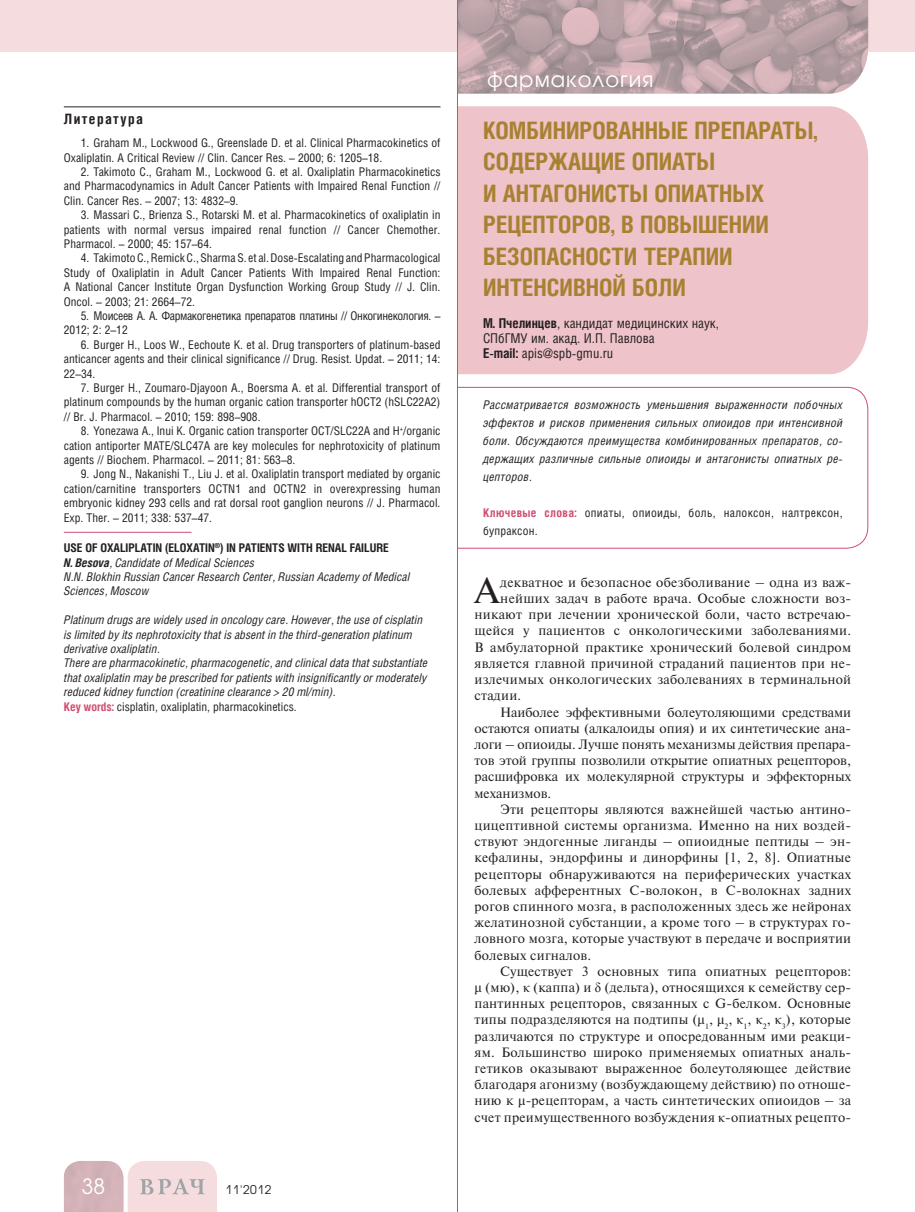
<style>
.page{position:relative;width:915px;height:1212px;background:#fff}
.page>*{position:absolute;margin:0;border:0;box-sizing:border-box;transform-origin:0 0}
.t1{font:36.6px "Newton C";color:#231f20}
.t2{font:700 24px/31.5px "Helios Cond";color:#a78131}
.t3{font:21px "Avant Garde Gothic C";letter-spacing:.05em;color:#fff}
.t4{font:700 14.25px "Helios Cond";letter-spacing:.1em;color:#231f20}
.t5{font:13.5px "Newton C";letter-spacing:.02em;color:#231f20}
.t6{font:13.5px "Newton C";color:#231f20}
.t7{font:13.5px/15px "Helios Cond";color:#231f20}
.t8{font:12px/14.4px "Helios Cond";color:#231f20;text-align:justify}
.t9{font:italic 12px/14.4px "Helios Cond";color:#231f20}
.t10{font:12px/14.4px "Helios Cond";letter-spacing:-.03em;color:#231f20}
.t11{font:12px/18px "Helios Cond";letter-spacing:.03em;color:#231f20}
.t12{font:12px "Avant Garde Gothic C";letter-spacing:.05em;color:#231f20}
.s1{font-weight:700;font-style:normal}
.s2{font-weight:700}
.s3{font-weight:700;font-style:normal;color:#d04e72}
.s4{font-style:normal}
.s5{font-weight:700;color:#d04e72}
.s6{font-family:"Times New Roman"}
</style>
<div class="page">
<div style="left:0;top:0;width:914px;height:51px;background:#f5dddf"></div>
<svg style="left:64px;top:1161px;width:153px;height:51px;background:#e4cccf"></svg>
<div style="left:458px;top:106px;width:409px;height:268px;background:#eec3c9"></div>
<svg style="left:458px;top:387px;width:410px;height:162px"></svg>
<svg style="left:458px;top:0;width:371px;height:94px;background:#b9a1a6"></svg>
<img style="left:829px;top:0;width:38px;height:94px">
<hr style="left:457px;top:0;width:1px;height:1212px;background:#d04e72">
<hr style="left:64px;top:106px;width:376px;height:1px;background:#231f20">
<hr style="left:64px;top:532px;width:127px;height:1px;background:#d04e72">
<p class="t4" style="left:64px;top:114px;width:81px">Литература</p>
<p class="t8" style="left:64px;top:137px;width:378px;text-indent:17px">1. Graham M., Lockwood G., Greenslade D. et al. Clinical Pharmacokinetics of<br>Oxaliplatin. A Critical Review // Clin. Cancer Res. – 2000; 6: 1205–18.</p>
<p class="t8" style="left:64px;top:166px;width:378px;text-indent:17px">2. Takimoto C., Graham M., Lockwood G. et al. Oxaliplatin Pharmacokinetics and Pharmacodynamics in Adult Cancer Patients with Impaired Renal Function // Clin. Cancer Res. – 2007; 13: 4832–9.</p>
<p class="t8" style="left:64px;top:209px;width:378px;text-indent:17px">3. Massari C., Brienza S., Rotarski M. et al. Pharmacokinetics of oxaliplatin in patients with normal versus impaired renal function // Cancer Chemother.<br>Pharmacol. – 2000; 45: 157–64.</p>
<p class="t8" style="left:64px;top:252px;width:378px;text-indent:17px">4. Takimoto C., Remick C., Sharma S. et al. Dose-Escalating and Pharmacological Study of Oxaliplatin in Adult Cancer Patients With Impaired Renal Function:<br>A National Cancer Institute Organ Dysfunction Working Group Study // J. Clin.<br>Oncol. – 2003; 21: 2664–72.</p>
<p class="t10" style="left:64px;top:310px;width:378px;text-indent:17px">5. Моисеев А. А. Фармакогенетика препаратов платины // Онкогинекология. –<br>2012; 2: 2–12</p>
<p class="t8" style="left:64px;top:339px;width:378px;text-indent:17px">6. Burger H., Loos W., Eechoute K. et al. Drug transporters of platinum-based anticancer agents and their clinical significance // Drug. Resist. Updat. – 2011; 14:<br>22–34.</p>
<p class="t8" style="left:64px;top:382px;width:378px;text-indent:17px">7. Burger H., Zoumaro-Djayoon A., Boersma A. et al. Differential transport of platinum compounds by the human organic cation transporter hOCT2 (hSLC22A2) // Br. J. Pharmacol. – 2010; 159: 898–908.</p>
<p class="t8" style="left:64px;top:425px;width:378px;text-indent:17px">8. Yonezawa A., Inui K. Organic cation transporter OCT/SLC22A and H<sup>+</sup>/organic cation antiporter MATE/SLC47A are key molecules for nephrotoxicity of platinum agents // Biochem. Pharmacol. – 2011; 81: 563–8.</p>
<p class="t8" style="left:64px;top:468px;width:378px;text-indent:17px">9. Jong N., Nakanishi T., Liu J. et al. Oxaliplatin transport mediated by organic cation/carnitine transporters OCTN1 and OCTN2 in overexpressing human embryonic kidney 293 cells and rat dorsal root ganglion neurons // J. Pharmacol.<br>Exp. Ther. – 2011; 338: 537–47.</p>
<p class="t9" style="left:64px;top:542px;width:347px"><span class="s1">USE OF OXALIPLATIN (ELOXATIN</span><sup>®</sup><span class="s1">) IN PATIENTS WITH RENAL FAILURE<br></span><span class="s2">N. Besova</span>, Candidate of Medical Sciences<br>N.N. Blokhin Russian Cancer Research Center, Russian Academy of Medical Sciences, Moscow</p>
<p class="t9" style="left:64px;top:614px;width:365px">Platinum drugs are widely used in oncology care. However, the use of cisplatin is limited by its nephrotoxicity that is absent in the third-generation platinum derivative oxaliplatin.<br>There are pharmacokinetic, pharmacogenetic, and clinical data that substantiate that oxaliplatin may be prescribed for patients with insignificantly or moderately reduced kidney function (creatinine clearance &gt; 20 ml/min).<br><span class="s3">Key words:</span> <span class="s4">cisplatin, oxaliplatin, pharmacokinetics.</span></p>
<h3 class="t3" style="left:82px;top:1177px;width:25px">38</h3>
<p class="t12" style="left:225px;top:1184px;width:47px">11'2012</p>
<h3 class="t3" style="left:487px;top:70px;width:168px">фармакология</h3>
<h2 class="t2" style="left:483px;top:117px;width:336px">КОМБИНИРОВАННЫЕ ПРЕПАРАТЫ,<br>СОДЕРЖАЩИЕ ОПИАТЫ<br>И АНТАГОНИСТЫ ОПИАТНЫХ<br>РЕЦЕПТОРОВ, В ПОВЫШЕНИИ<br>БЕЗОПАСНОСТИ ТЕРАПИИ<br>ИНТЕНСИВНОЙ БОЛИ</h2>
<p class="t7" style="left:483px;top:317px;width:237px"><span class="s2">М. Пчелинцев</span>, кандидат медицинских наук,<br>СПбГМУ им. акад. И.П. Павлова<br><span class="s2">E-mail:</span> apis@spb-gmu.ru</p>
<p class="t9" style="left:483px;top:397px;width:361px;line-height:18px;text-align:justify">Рассматривается возможность уменьшения выраженности побочных эффектов и рисков применения сильных опиоидов при интенсивной боли. Обсуждаются преимущества комбинированных препаратов, со&shy;держащих различные сильные опиоиды и антагонисты опиатных ре&shy;цепторов.</p>
<p class="t11" style="left:483px;top:505px;width:361px"><span class="s5">Ключевые слова:</span> опиаты, опиоиды, боль, налоксон, налтрексон, бупраксон.</p>
<h1 class="t1" style="left:474px;top:577px;width:27px">А</h1>
<p class="t5" style="left:500px;top:577px;width:352px">декватное и безопасное обезболивание – одна из важ-</p>
<p class="t5" style="left:500px;top:593px;width:352px">нейших задач в работе врача. Особые сложности воз-</p>
<p class="t5" style="left:474px;top:610px;width:378px">никают при лечении хронической боли, часто встречаю-</p>
<p class="t5" style="left:474px;top:626px;width:378px">щейся у пациентов с онкологическими заболеваниями.</p>
<p class="t5" style="left:474px;top:642px;width:378px">В амбулаторной практике хронический болевой синдром</p>
<p class="t5" style="left:474px;top:658px;width:378px">является главной причиной страданий пациентов при не-</p>
<p class="t5" style="left:474px;top:674px;width:378px">излечимых онкологических заболеваниях в терминальной</p>
<p class="t5" style="left:474px;top:691px;width:48px">стадии.</p>
<p class="t6" style="left:500px;top:707px;width:352px">Наиболее эффективными болеутоляющими средствами</p>
<p class="t6" style="left:474px;top:723px;width:378px">остаются опиаты (алкалоиды опия) и их синтетические ана-</p>
<p class="t6" style="left:474px;top:739px;width:378px">логи – опиоиды. Лучше понять механизмы действия препара-</p>
<p class="t6" style="left:474px;top:755px;width:378px">тов этой группы позволили открытие опиатных рецепторов,</p>
<p class="t6" style="left:474px;top:772px;width:378px">расшифровка их молекулярной структуры и эффекторных</p>
<p class="t6" style="left:474px;top:788px;width:78px">механизмов.</p>
<p class="t5" style="left:500px;top:804px;width:352px">Эти рецепторы являются важнейшей частью антино-</p>
<p class="t5" style="left:474px;top:820px;width:378px">цицептивной системы организма. Именно на них воздей-</p>
<p class="t5" style="left:474px;top:836px;width:378px">ствуют эндогенные лиганды – опиоидные пептиды – эн-</p>
<p class="t5" style="left:474px;top:853px;width:378px">кефалины, эндорфины и динорфины [1, 2, 8]. Опиатные</p>
<p class="t5" style="left:474px;top:869px;width:378px">рецепторы обнаруживаются на периферических участках</p>
<p class="t5" style="left:474px;top:885px;width:378px">болевых афферентных С-волокон, в С-волокнах задних</p>
<p class="t5" style="left:474px;top:901px;width:378px">рогов спинного мозга, в расположенных здесь же нейронах</p>
<p class="t5" style="left:474px;top:917px;width:378px">желатинозной субстанции, а кроме того – в структурах го-</p>
<p class="t5" style="left:474px;top:934px;width:378px">ловного мозга, которые участвуют в передаче и восприятии</p>
<p class="t5" style="left:474px;top:950px;width:118px">болевых сигналов.</p>
<p class="t5" style="left:500px;top:966px;width:352px">Существует 3 основных типа опиатных рецепторов:</p>
<p class="t5" style="left:474px;top:982px;width:378px">μ (мю), <span class="s6">κ</span> (каппа) и <span class="s6">δ</span> (дельта), относящихся к семейству сер-</p>
<p class="t5" style="left:474px;top:998px;width:378px">пантинных рецепторов, связанных с G-белком. Основные</p>
<p class="t5" style="left:474px;top:1015px;width:378px">типы подразделяются на подтипы (μ<sub>1</sub>, μ<sub>2</sub>, <span class="s6">κ</span><sub>1</sub>, <span class="s6">κ</span><sub>2</sub>, <span class="s6">κ</span><sub>3</sub>), которые</p>
<p class="t5" style="left:474px;top:1031px;width:378px">различаются по структуре и опосредованным ими реакци-</p>
<p class="t5" style="left:474px;top:1047px;width:378px">ям. Большинство широко применяемых опиатных аналь-</p>
<p class="t5" style="left:474px;top:1063px;width:378px">гетиков оказывают выраженное болеутоляющее действие</p>
<p class="t5" style="left:474px;top:1079px;width:378px">благодаря агонизму (возбуждающему действию) по отноше-</p>
<p class="t5" style="left:474px;top:1096px;width:378px">нию к μ-рецепторам, а часть синтетических опиоидов – за</p>
<p class="t5" style="left:474px;top:1112px;width:378px">счет преимущественного возбуждения <span class="s6">κ</span>-опиатных рецепто-</p>
</div>
